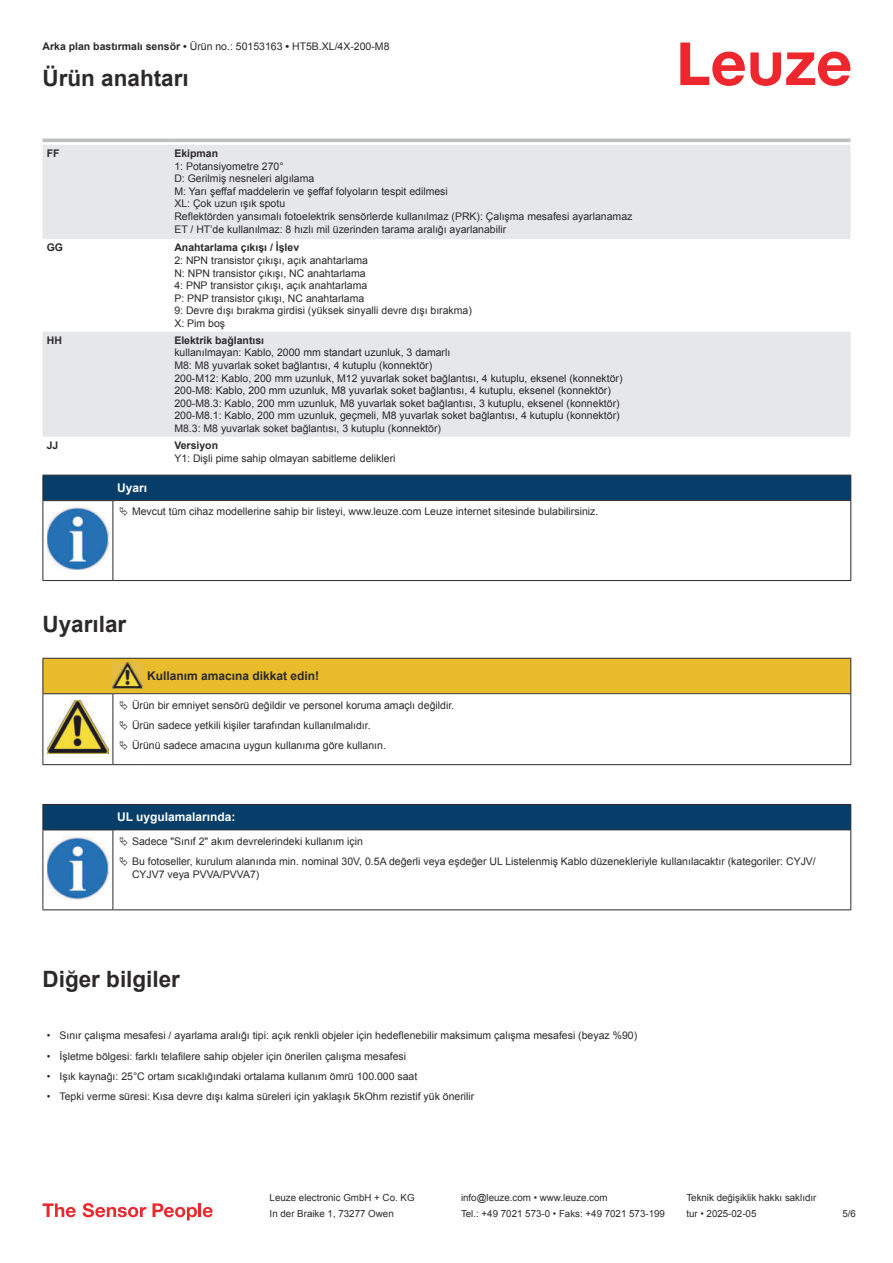
<style>
.page{position:relative;width:893px;height:1263px;background:#fff}
.page>*{position:absolute;margin:0;border:0;box-sizing:border-box;transform-origin:0 0}
.t1{font:700 22.5px "Arial";color:#2b292a}
.t2{font:700 12px "Arial";color:#2b292a}
.t3{font:700 12px "Arial";color:#fff}
.t4{font:10.5px/12.6px "Arial";color:#2b292a}
.t5{font:700 10.5px "Arial";color:#2b292a}
.t6{font:9.75px "Arial";color:#2b292a}
.s1{font-weight:700}
</style>
<div class="page">
<svg style="left:680px;top:43px;width:170px;height:43px"></svg>
<svg style="left:43px;top:145px;width:807px;height:292px;fill:#e6e7e9"></svg>
<hr style="left:43px;top:139px;width:127px;height:3px;background:#bdbfc1">
<hr style="left:170px;top:139px;width:680px;height:3px;background:#bdbfc1">
<svg style="left:43px;top:1203px;width:33px;height:14px"></svg>
<svg style="left:83px;top:1203px;width:63px;height:14px"></svg>
<svg style="left:153px;top:1203px;width:44px;height:17px"></svg>
<hr style="left:198px;top:1203px;width:3px;height:14px;background:#ed272d">
<svg style="left:203px;top:1207px;width:10px;height:10px"></svg>
<div style="left:43px;top:475px;width:808px;height:26px;background:#063d69"></div>
<hr style="left:113px;top:500px;width:738px;height:1px;background:#2b292a">
<hr style="left:43px;top:501px;width:1px;height:75px;background:#2b292a">
<hr style="left:113px;top:501px;width:1px;height:75px;background:#2b292a">
<hr style="left:850px;top:501px;width:1px;height:75px;background:#2b292a">
<hr style="left:43px;top:580px;width:70px;height:1px;background:#2b292a">
<hr style="left:113px;top:580px;width:738px;height:1px;background:#2b292a">
<img style="left:47px;top:507px;width:61px;height:63px">
<hr style="left:43px;top:764px;width:70px;height:1px;background:#2b292a">
<hr style="left:113px;top:764px;width:30px;height:1px;background:#2b292a">
<hr style="left:143px;top:764px;width:708px;height:1px;background:#2b292a">
<hr style="left:43px;top:830px;width:1px;height:75px;background:#2b292a">
<hr style="left:113px;top:830px;width:1px;height:75px;background:#2b292a">
<hr style="left:850px;top:830px;width:1px;height:75px;background:#2b292a">
<hr style="left:43px;top:909px;width:70px;height:1px;background:#2b292a">
<hr style="left:113px;top:909px;width:738px;height:1px;background:#2b292a">
<img style="left:47px;top:884px;width:58px;height:15px">
<svg style="left:43px;top:658px;width:808px;height:106px"></svg>
<svg style="left:43px;top:804px;width:808px;height:80px"></svg>
<p class="t4" style="left:43px;top:41px;width:349px"><span class="s1">Arka plan bastırmalı sensör •</span> Ürün no.: 50153163 <span class="s1">•</span> HT5B.XL/4X-200-M8</p>
<h1 class="t1" style="left:43px;top:63px;width:148px">Ürün anahtarı</h1>
<p class="t5" style="left:47px;top:146px;width:14px">FF</p>
<p class="t5" style="left:174px;top:146px;width:45px">Ekipman</p>
<p class="t4" style="left:174px;top:160px;width:460px">1: Potansiyometre 270°<br>D: Gerilmiş nesneleri algılama<br>M: Yarı şeffaf maddelerin ve şeffaf folyoların tespit edilmesi<br>XL: Çok uzun ışık spotu<br>Reflektörden yansımalı fotoelektrik sensörlerde kullanılmaz (PRK): Çalışma mesafesi ayarlanamaz ET / HT’de kullanılmaz: 8 hızlı mil üzerinden tarama aralığı ayarlanabilir</p>
<p class="t5" style="left:47px;top:244px;width:18px">GG</p>
<p class="t5" style="left:174px;top:240px;width:126px">Anahtarlama çıkışı / İşlev</p>
<p class="t4" style="left:174px;top:254px;width:299px">2: NPN transistor çıkışı, açık anahtarlama<br>N: NPN transistor çıkışı, NC anahtarlama<br>4: PNP transistor çıkışı, açık anahtarlama<br>P: PNP transistor çıkışı, NC anahtarlama<br>9: Devre dışı bırakma girdisi (yüksek sinyalli devre dışı bırakma)<br>X: Pim boş</p>
<p class="t5" style="left:47px;top:336px;width:17px">HH</p>
<p class="t5" style="left:174px;top:333px;width:91px">Elektrik bağlantısı</p>
<p class="t4" style="left:174px;top:346px;width:450px">kullanılmayan: Kablo, 2000 mm standart uzunluk, 3 damarlı<br>M8: M8 yuvarlak soket bağlantısı, 4 kutuplu (konnektör)<br>200-M12: Kablo, 200 mm uzunluk, M12 yuvarlak soket bağlantısı, 4 kutuplu, eksenel (konnektör)<br>200-M8: Kablo, 200 mm uzunluk, M8 yuvarlak soket bağlantısı, 4 kutuplu, eksenel (konnektör)<br>200-M8.3: Kablo, 200 mm uzunluk, M8 yuvarlak soket bağlantısı, 3 kutuplu, eksenel (konnektör)<br>200-M8.1: Kablo, 200 mm uzunluk, geçmeli, M8 yuvarlak soket bağlantısı, 4 kutuplu (konnektör)<br>M8.3: M8 yuvarlak soket bağlantısı, 3 kutuplu (konnektör)</p>
<p class="t5" style="left:47px;top:438px;width:13px">JJ</p>
<p class="t5" style="left:174px;top:441px;width:45px">Versiyon</p>
<p class="t4" style="left:174px;top:451px;width:223px">Y1: Dişli pime sahip olmayan sabitleme delikleri</p>
<p class="t3" style="left:117px;top:479px;width:32px">Uyarı</p>
<p class="t4" style="left:132px;top:505px;width:468px">Mevcut tüm cihaz modellerine sahip bir listeyi, www.leuze.com Leuze internet sitesinde bulabilirsiniz.</p>
<h1 class="t1" style="left:43px;top:608px;width:85px">Uyarılar</h1>
<p class="t2" style="left:147px;top:667px;width:174px">Kullanım amacına dikkat edin!</p>
<p class="t4" style="left:132px;top:695px;width:324px;line-height:20.2px">Ürün bir emniyet sensörü değildir ve personel koruma amaçlı değildir.<br>Ürün sadece yetkili kişiler tarafından kullanılmalıdır.<br>Ürünü sadece amacına uygun kullanıma göre kullanın.</p>
<p class="t3" style="left:117px;top:809px;width:120px">UL uygulamalarında:</p>
<p class="t4" style="left:132px;top:831px;width:685px;line-height:20.2px">Sadece "Sınıf 2" akım devrelerindeki kullanım için<br>Bu fotoseller, kurulum alanında min. nominal 30V, 0.5A değerli veya eşdeğer UL Listelenmiş Kablo düzenekleriyle kullanılacaktır (kategoriler: CYJV/</p>
<p class="t4" style="left:132px;top:867px;width:129px">CYJV7 veya PVVA/PVVA7)</p>
<h1 class="t1" style="left:43px;top:963px;width:139px">Diğer bilgiler</h1>
<p class="t4" style="left:47px;top:1029px;width:592px">• Sınır çalışma mesafesi / ayarlama aralığı tipi: açık renkli objeler için hedeflenebilir maksimum çalışma mesafesi (beyaz %90)</p>
<p class="t4" style="left:47px;top:1049px;width:361px">• İşletme bölgesi: farklı telafilere sahip objeler için önerilen çalışma mesafesi</p>
<p class="t4" style="left:47px;top:1070px;width:372px">• Işık kaynağı: 25°C ortam sıcaklığındaki ortalama kullanım ömrü 100.000 saat</p>
<p class="t4" style="left:47px;top:1090px;width:429px">• Tepki verme süresi: Kısa devre dışı kalma süreleri için yaklaşık 5kOhm rezistif yük önerilir</p>
<p class="t6" style="left:270px;top:1191px;width:146px">Leuze electronic GmbH + Co. KG</p>
<p class="t6" style="left:461px;top:1191px;width:148px">info@leuze.com • www.leuze.com</p>
<p class="t6" style="left:686px;top:1191px;width:132px">Teknik değişiklik hakkı saklıdır</p>
<p class="t6" style="left:270px;top:1207px;width:126px">In der Braike 1, 73277 Owen</p>
<p class="t6" style="left:461px;top:1207px;width:205px">Tel.: +49 7021 573-0 • Faks: +49 7021 573-199</p>
<p class="t6" style="left:686px;top:1207px;width:72px">tur • 2025-02-05</p>
<p class="t6" style="left:842px;top:1210px;width:15px">5 /6</p>
</div>
